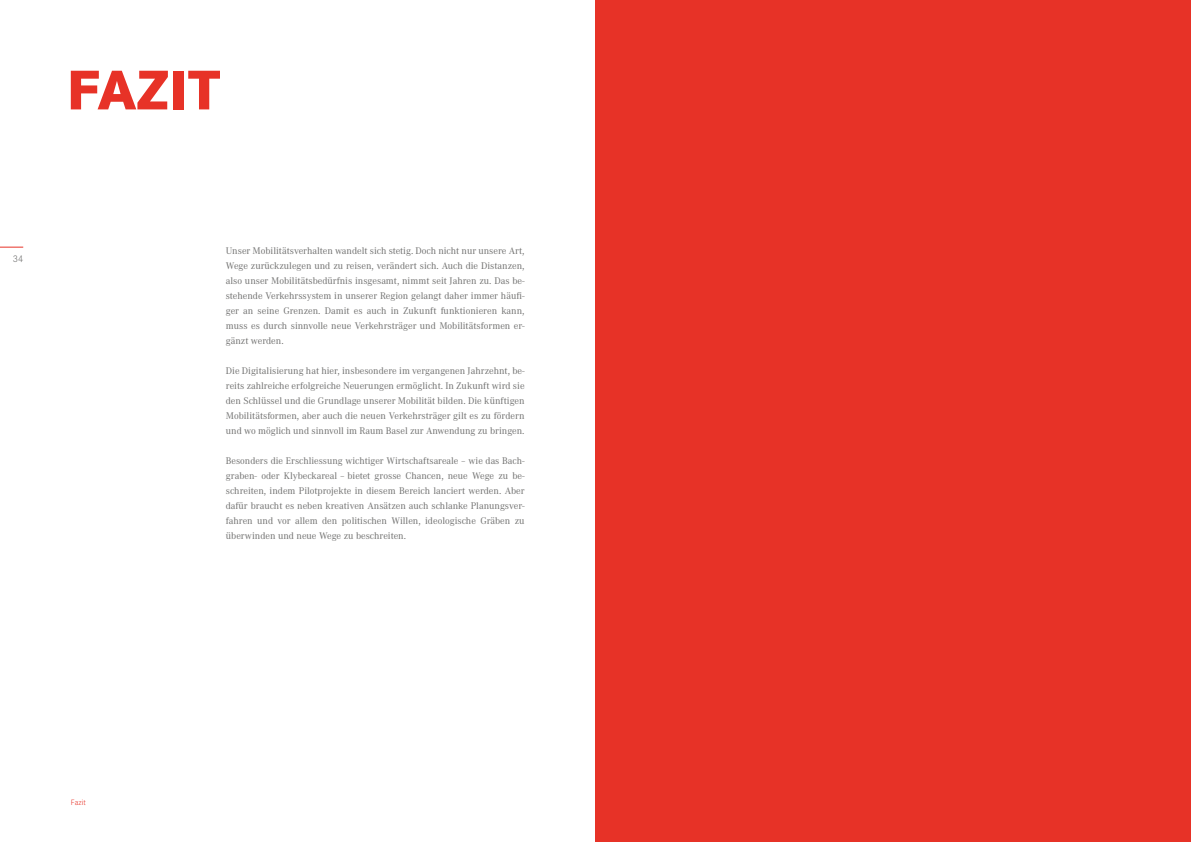
<style>
.page{position:relative;width:1191px;height:842px;background:#fff}
.page>*{position:absolute;margin:0;border:0;box-sizing:border-box;transform-origin:0 0}
.t1{font:800 58px "Corporate S";color:#e73227}
.t2{font:10px/15px "Corporate A";color:#6f6f6e;text-align:justify}
.t3{font:300 10px "Corporate S";color:#6f6f6e}
.t4{font:300 8px "Corporate S";letter-spacing:.01em;color:#e73227}
</style>
<div class="page">
<div style="left:595px;top:0;width:596px;height:842px;background:#e73227"></div>
<svg style="left:0;top:247px;width:23px;height:1px"></svg>
<h1 class="t1" style="left:66px;top:56px;width:155px">FAZIT</h1>
<p class="t3" style="left:13px;top:253px;width:12px">34</p>
<p class="t2" style="left:226px;top:244px;width:300px">Unser Mobilitätsverhalten wandelt sich stetig. Doch nicht nur unsere Art, Wege zurückzulegen und zu reisen, verändert sich. Auch die Distanzen, also unser Mobilitätsbedürfnis insgesamt, nimmt seit Jahren zu. Das be&shy;stehende Verkehrssystem in unserer Region gelangt daher immer häufi&shy;ger an seine Grenzen. Damit es auch in Zukunft funktionieren kann, muss es durch sinnvolle neue Verkehrsträger und Mobilitätsformen er&shy;gänzt werden.</p>
<p class="t2" style="left:226px;top:364px;width:300px">Die Digitalisierung hat hier, insbesondere im vergangenen Jahrzehnt, be&shy;reits zahlreiche erfolgreiche Neuerungen ermöglicht. In Zukunft wird sie den Schlüssel und die Grundlage unserer Mobilität bilden. Die künftigen Mobilitätsformen, aber auch die neuen Verkehrsträger gilt es zu fördern und wo möglich und sinnvoll im Raum Basel zur Anwendung zu bringen.</p>
<p class="t2" style="left:226px;top:454px;width:300px">Besonders die Erschliessung wichtiger Wirtschaftsareale – wie das Bach&shy;graben- oder Klybeckareal – bietet grosse Chancen, neue Wege zu be&shy;schreiten, indem Pilotprojekte in diesem Bereich lanciert werden. Aber dafür braucht es neben kreativen Ansätzen auch schlanke Planungsver&shy;fahren und vor allem den politischen Willen, ideologische Gräben zu überwinden und neue Wege zu beschreiten.</p>
<p class="t4" style="left:71px;top:798px;width:16px">Fazit</p>
</div>
